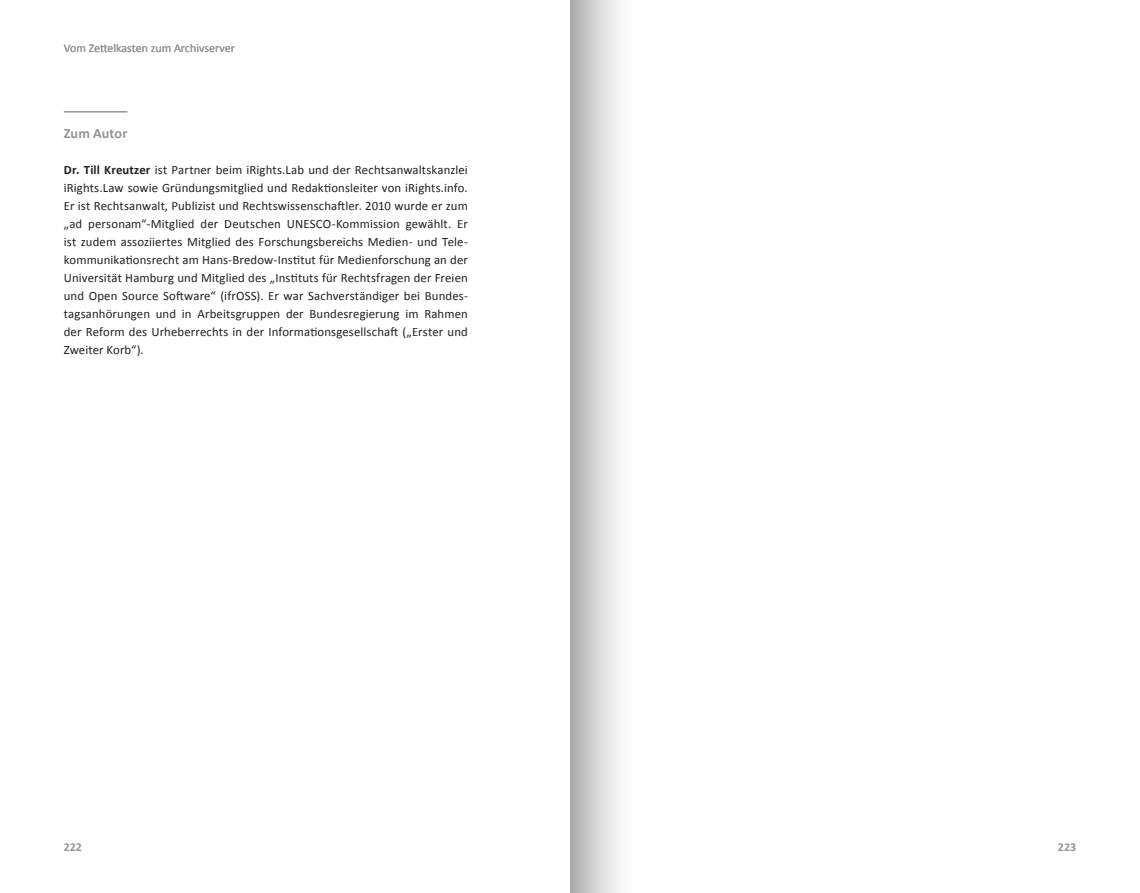
<style>
.page{position:relative;width:1140px;height:893px;background:#fff}
.page>*{position:absolute;margin:0;border:0;box-sizing:border-box;transform-origin:0 0}
.t1{font:700 14.25px "Calibri";letter-spacing:.005em;color:#939598}
.t2{font:12.75px/18px "Calibri";letter-spacing:.01em;color:#231f20;text-align:justify}
.t3{font:12px "Calibri";color:#939598}
.t4{font:700 12px "Calibri";color:#939598}
.s1{font-weight:700}
</style>
<div class="page">
<hr style="left:64px;top:111px;width:63px;height:2px;background:#939598">
<div style="left:570px;top:0;width:64px;height:893px;background:linear-gradient(to right,#aeafb3,#fff)"></div>
<p class="t3" style="left:64px;top:40px;width:173px">Vom Zettelkasten zum Archivserver</p>
<p class="t1" style="left:64px;top:124px;width:65px">Zum Autor</p>
<p class="t2" style="left:64px;top:161px;width:405px"><span class="s1">Dr. Till Kreutzer</span> ist Partner beim iRights.Lab und der Rechtsanwaltskanzlei iRights.Law sowie Gründungsmitglied und Redaktionsleiter von iRights.info.<br>Er ist Rechtsanwalt, Publizist und Rechtswissenschaftler. 2010 wurde er zum „ad personam“-Mitglied der Deutschen UNESCO-Kommission gewählt. Er ist zudem assoziiertes Mitglied des Forschungsbereichs Medien- und Tele&shy;kommunikationsrecht am Hans-Bredow-Institut für Medienforschung an der Universität Hamburg und Mitglied des „Instituts für Rechtsfragen der Freien und Open Source Software“ (ifrOSS). Er war Sachverständiger bei Bundes&shy;tagsanhörungen und in Arbeitsgruppen der Bundesregierung im Rahmen der Reform des Urheberrechts in der Informationsgesellschaft („Erster und Zweiter Korb“).</p>
<p class="t4" style="left:64px;top:839px;width:20px">222</p>
<p class="t4" style="left:1057px;top:839px;width:20px">223</p>
</div>
